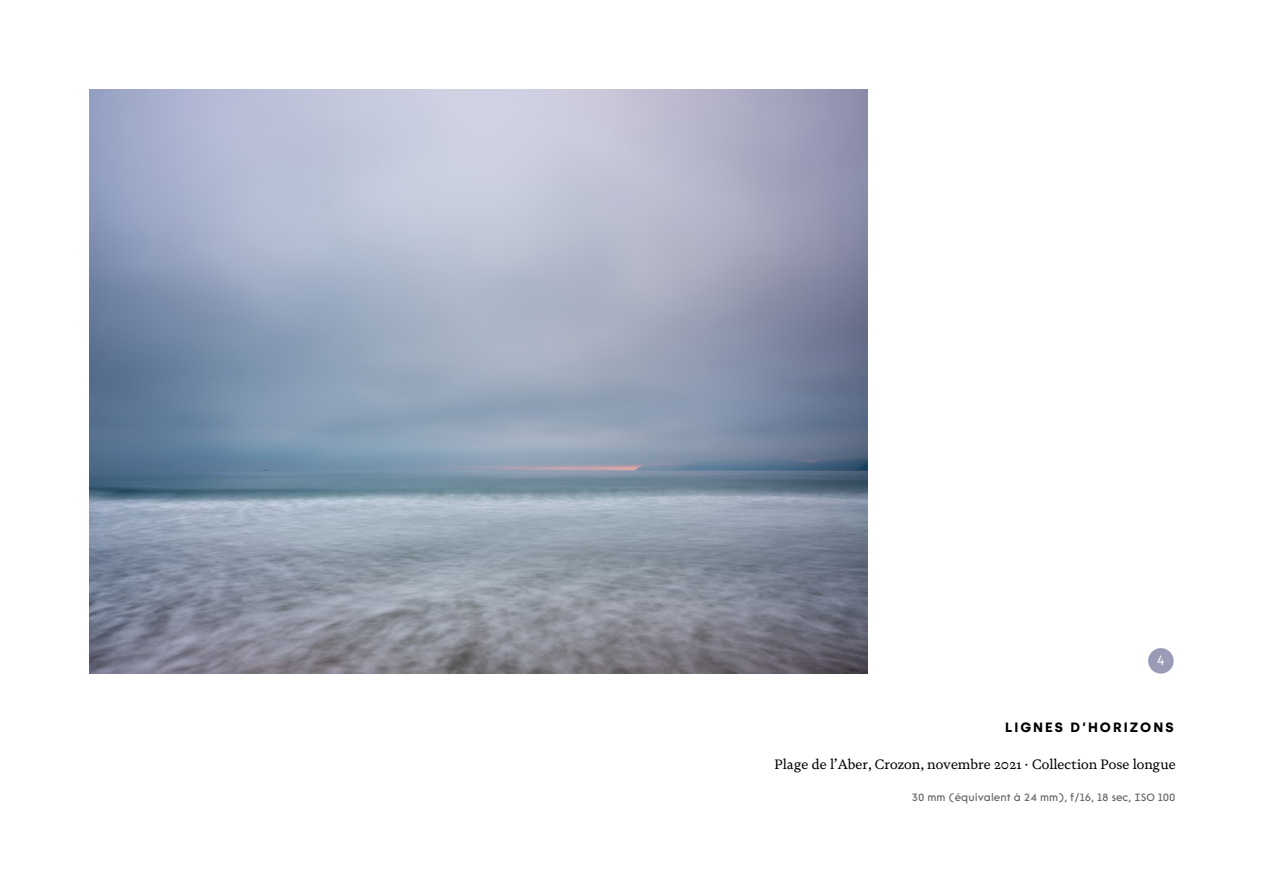
<style>
.page{position:relative;width:1263px;height:894px;background:#fff}
.page>*{position:absolute;margin:0;border:0;box-sizing:border-box;transform-origin:0 0}
.t1{font:13.5px "Novela";color:#000}
.t2{font:700 13.5px "Silka";letter-spacing:.15em;color:#000}
.t3{font:13.5px "Silka";color:#fff}
.t4{font:500 10.5px "Rawest";color:#686868}
</style>
<div class="page">
<div style="left:1148px;top:648px;width:26px;height:25px;background:#9a9cb7;border-radius:50%"></div>
<img style="left:89px;top:89px;width:779px;height:584px">
<p class="t3" style="left:1157px;top:652px;width:10px">4</p>
<p class="t2" style="left:1005px;top:718px;width:170px">LIGNES D’HORIZONS</p>
<p class="t1" style="left:775px;top:755px;width:403px">Plage de l’Aber, Crozon, novembre 2021 · Collection Pose longue</p>
<p class="t4" style="left:912px;top:792px;width:265px">30 mm (équivalent à 24 mm), f/16, 18 sec, ISO 100</p>
</div>
